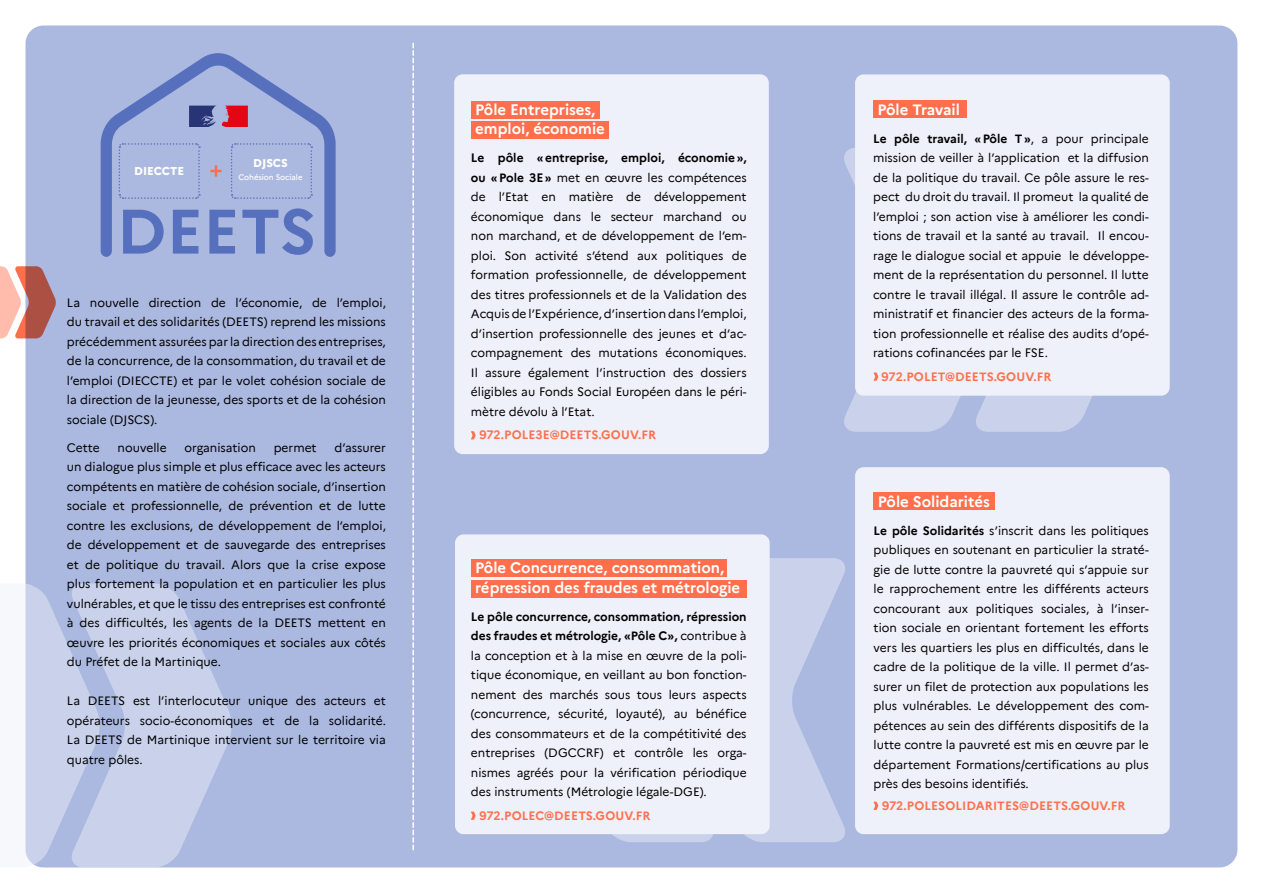
<style>
.page{position:relative;width:1263px;height:893px;background:#fff}
.page>*{position:absolute;margin:0;border:0;box-sizing:border-box;transform-origin:0 0}
.t1{font:700 15px/19.5px "Marianne";color:#fff}
.t2{font:12px/19.5px "Marianne";color:#000;text-align:justify}
.t3{font:700 12px "Marianne";letter-spacing:.01em;color:#ff6f4c}
.t4{font:800 11.25px "Marianne";color:#fff}
.t5{font:500 7.8px "Marianne";letter-spacing:-.01em;color:#fff}
.s1{font-weight:700}
</style>
<div class="page">
<div style="left:26px;top:26px;width:1211px;height:841px;background:#abb8df;border-radius:18px"></div>
<svg style="left:412px;top:43px;width:2px;height:807px"></svg>
<svg style="left:553px;top:834px;width:131px;height:8px"></svg>
<svg style="left:684px;top:558px;width:161px;height:284px;fill:#cad2eb"></svg>
<svg style="left:1005px;top:396px;width:87px;height:36px;background:#c6cfe9"></svg>
<svg style="left:844px;top:148px;width:161px;height:284px;fill:#cad2eb"></svg>
<div style="left:855px;top:467px;width:315px;height:367px;background:#eef1f9;border-radius:9px"></div>
<div style="left:855px;top:74px;width:315px;height:322px;background:#eef1f9;border-radius:9px"></div>
<div style="left:455px;top:534px;width:315px;height:300px;background:#eef1f9;border-radius:9px"></div>
<div style="left:454px;top:74px;width:315px;height:380px;background:#eef1f9;border-radius:9px"></div>
<svg style="left:101px;top:583px;width:131px;height:284px;fill:#cad2eb"></svg>
<svg style="left:25px;top:583px;width:76px;height:284px"></svg>
<svg style="left:101px;top:53px;width:235px;height:204px"></svg>
<svg style="left:123px;top:210px;width:41px;height:44px"></svg>
<svg style="left:173px;top:210px;width:25px;height:44px"></svg>
<svg style="left:209px;top:210px;width:26px;height:44px"></svg>
<svg style="left:242px;top:208px;width:71px;height:47px"></svg>
<svg style="left:210px;top:165px;width:12px;height:12px"></svg>
<svg style="left:230px;top:142px;width:83px;height:58px"></svg>
<svg style="left:118px;top:142px;width:83px;height:58px"></svg>
<svg style="left:189px;top:106px;width:59px;height:21px"></svg>
<div style="left:873px;top:101px;width:93px;height:17px;background:#ff6f4c"></div>
<div style="left:471px;top:101px;width:128px;height:17px;background:#ff6f4c"></div>
<div style="left:471px;top:121px;width:138px;height:17px;background:#ff6f4c"></div>
<div style="left:874px;top:493px;width:121px;height:17px;background:#ff6f4c"></div>
<div style="left:471px;top:560px;width:255px;height:17px;background:#ff6f4c"></div>
<div style="left:471px;top:580px;width:276px;height:17px;background:#ff6f4c"></div>
<svg style="left:0;top:266px;width:56px;height:72px"></svg>
<svg style="left:471px;top:431px;width:5px;height:8px"></svg>
<svg style="left:873px;top:802px;width:5px;height:8px"></svg>
<svg style="left:873px;top:372px;width:5px;height:9px"></svg>
<svg style="left:471px;top:811px;width:5px;height:9px"></svg>
<p class="t4" style="left:134px;top:163px;width:52px">DIECCTE</p>
<p class="t4" style="left:253px;top:154px;width:36px">DJSCS</p>
<p class="t5" style="left:239px;top:171px;width:66px">Cohésion Sociale</p>
<p class="t2" style="left:67px;top:292px;width:320px">La nouvelle direction de l’économie, de l’emploi, du travail et des solidarités (DEETS) reprend les missions précédemment assurées par la direction des entreprises, de la concurrence, de la consommation, du travail et de l’emploi (DIECCTE) et par le volet cohésion sociale de la direction de la jeunesse, des sports et de la cohésion sociale (DJSCS).</p>
<p class="t2" style="left:67px;top:437px;width:34px">Cette</p>
<p class="t2" style="left:118px;top:437px;width:51px">nouvelle</p>
<p class="t2" style="left:184px;top:437px;width:73px">organisation</p>
<p class="t2" style="left:274px;top:437px;width:45px">permet</p>
<p class="t2" style="left:67px;top:437px;width:320px;text-indent:267px">d’assurer un dialogue plus simple et plus efficace avec les acteurs compétents en matière de cohésion sociale, d’insertion sociale et professionnelle, de prévention et de lutte contre les exclusions, de développement de l’emploi, de développement et de sauvegarde des entreprises et de politique du travail. Alors que la crise expose plus fortement la population et en particulier les plus vulnérables, et que le tissu des entreprises est confronté à des difficultés, les agents de la DEETS mettent en œuvre les priorités économiques et sociales aux côtés du Préfet de la Martinique.</p>
<p class="t2" style="left:67px;top:690px;width:320px">La DEETS est l’interlocuteur unique des acteurs et opérateurs socio-économiques et de la solidarité.<br>La DEETS de Martinique intervient sur le territoire via quatre pôles.</p>
<p class="t1" style="left:475px;top:98px;width:131px">Pôle Entreprises, emploi, économie</p>
<p class="t2" style="left:471px;top:147px;width:277px"><span class="s1">Le pôle «entreprise, emploi, économie», ou «Pole 3E»</span> met en œuvre les compétences de l’Etat en matière de développement économique dans le secteur marchand ou non marchand, et de développement de l’em&shy;ploi. Son activité s’étend aux politiques de formation professionnelle, de développement des titres professionnels et de la Validation des Acquis de l’Expérience, d’insertion dans l’emploi, d’insertion professionnelle des jeunes et d’ac&shy;compagnement des mutations économiques.<br>Il assure également l’instruction des dossiers éligibles au Fonds Social Européen dans le péri&shy;mètre dévolu à l’Etat.</p>
<p class="t3" style="left:479px;top:426px;width:178px">972.POLE3E@DEETS.GOUV.FR</p>
<p class="t1" style="left:475px;top:557px;width:267px">Pôle Concurrence, consommation, répression des fraudes et métrologie</p>
<p class="t2" style="left:471px;top:606px;width:277px"><span class="s1">Le pôle concurrence, consommation, répression des fraudes et métrologie, «Pôle C»,</span> contribue à la conception et à la mise en œuvre de la poli&shy;tique économique, en veillant au bon fonction&shy;nement des marchés sous tous leurs aspects (concurrence, sécurité, loyauté), au bénéfice des consommateurs et de la compétitivité des entreprises (DGCCRF) et contrôle les orga&shy;nismes agréés pour la vérification périodique des instruments (Métrologie légale-DGE).</p>
<p class="t3" style="left:479px;top:806px;width:173px">972.POLEC@DEETS.GOUV.FR</p>
<p class="t1" style="left:877px;top:98px;width:84px">Pôle Travail</p>
<p class="t2" style="left:873px;top:128px;width:277px"><span class="s1">Le pôle travail, «Pôle T»</span>, a pour principale mission de veiller à l’application et la diffusion de la politique du travail. Ce pôle assure le res&shy;pect du droit du travail. Il promeut la qualité de l’emploi ; son action vise à améliorer les condi&shy;tions de travail et la santé au travail. Il encou&shy;rage le dialogue social et appuie le développe&shy;ment de la représentation du personnel. Il lutte contre le travail illégal. Il assure le contrôle ad&shy;ministratif et financier des acteurs de la forma&shy;tion professionnelle et réalise des audits d’opé&shy;rations cofinancées par le FSE.</p>
<p class="t3" style="left:882px;top:367px;width:171px">972.POLET@DEETS.GOUV.FR</p>
<p class="t1" style="left:878px;top:491px;width:113px">Pôle Solidarités</p>
<p class="t2" style="left:874px;top:520px;width:277px"><span class="s1">Le pôle Solidarités</span> s’inscrit dans les politiques publiques en soutenant en particulier la straté&shy;gie de lutte contre la pauvreté qui s’appuie sur le rapprochement entre les différents acteurs concourant aux politiques sociales, à l’inser&shy;tion sociale en orientant fortement les efforts vers les quartiers les plus en difficultés, dans le cadre de la politique de la ville. Il permet d’as&shy;surer un filet de protection aux populations les plus vulnérables. Le développement des com&shy;pétences au sein des différents dispositifs de la lutte contre la pauvreté est mis en œuvre par le département Formations/certifications au plus près des besoins identifiés.</p>
<p class="t3" style="left:882px;top:796px;width:245px">972.POLESOLIDARITES@DEETS.GOUV.FR</p>
</div>
